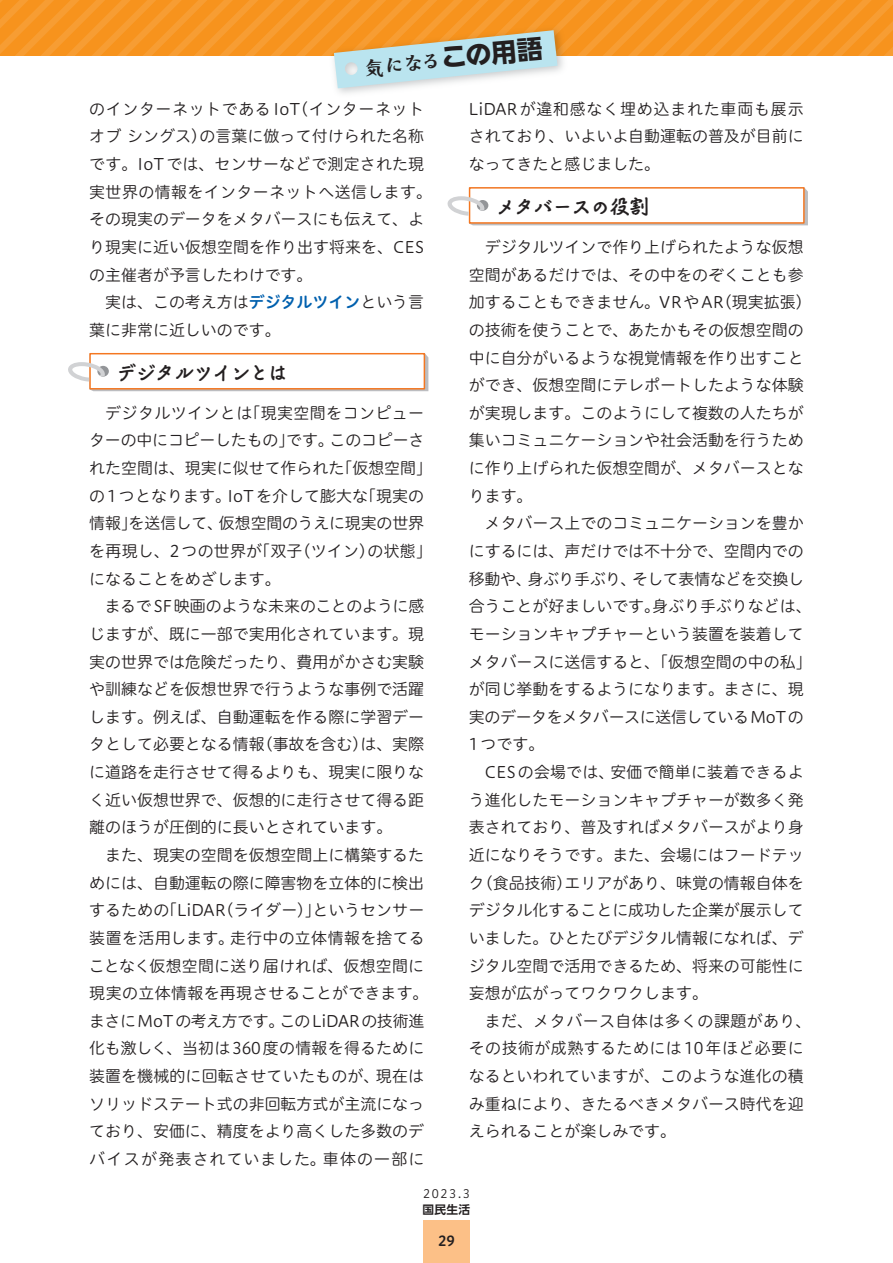
<style>
.page{position:relative;width:893px;height:1263px;background:#fff}
.page>*{position:absolute;margin:0;border:0;box-sizing:border-box;transform-origin:0 0}
.t1{font:700 25.65px "Wanpaku GN Std";color:#231f20}
.t2{font:20.25px "Kafu Marker Std B";letter-spacing:-.065em;color:#231f20}
.t3{font:700 19.95px "Moaria Std";color:#231f20}
.t4{font:15.9px/27.6px "Hiragino UD Sans R Std W3";color:#231f20}
.t5{font:13.8px "Hiragino UD Sans R Std W6";color:#231f20}
.t6{font:11.7px "Hiragino UD Sans R Std W3";color:#231f20}
.t7{font:700 11.7px "UD Shin Go Pro De";color:#231f20}
.s1{font-family:"UD Shin Go Pro"}
.s2{font-family:"Hiragino UD Sans R Std W6";color:#0160ae}
</style>
<div class="page">
<div style="left:423px;top:1220px;width:47px;height:43px;background:#fcc087"></div>
<svg style="left:0;top:0;width:893px;height:94px"></svg>
<svg style="left:68px;top:353px;width:360px;height:38px"></svg>
<svg style="left:447px;top:187px;width:361px;height:38px"></svg>
<h1 class="t1" style="left:440px;top:39px;width:103px;rotate:-5deg">この<span class="s1">用語</span></h1>
<p class="t3" style="left:366px;top:48px;width:77px;rotate:3deg">気になる</p>
<p class="t4" style="left:89px;top:94px;width:344px">のインターネットであるIoT（インターネットオブ シングス）の言葉に倣って付けられた名称です。IoTでは、センサーなどで測定された現実世界の情報をインターネットへ送信します。その現実のデータをメタバースにも伝えて、より現実に近い仮想空間を作り出す将来を、CESの主催者が予言したわけです。</p>
<p class="t4" style="left:89px;top:288px;width:336px;text-indent:16px">実は、この考え方は<span class="s2">デジタルツイン</span>という言葉に非常に近しいのです。</p>
<p class="t2" style="left:116px;top:355px;width:173px">デジタルツインとは</p>
<p class="t4" style="left:89px;top:398px;width:345px;text-indent:16px">デジタルツインとは「現実空間をコンピューターの中にコピーしたもの」です。このコピーされた空間は、現実に似せて作られた「仮想空間」の1つとなります。IoTを介して膨大な「現実の情報」を送信して、仮想空間のうえに現実の世界を再現し、2つの世界が「双子（ツイン）の状態」になることをめざします。</p>
<p class="t4" style="left:89px;top:592px;width:337px;text-align:justify;text-indent:15px">まるでSF映画のような未来のことのように感じますが、既に一部で実用化されています。現実の世界では危険だったり、費用がかさむ実験や訓練などを仮想世界で行うような事例で活躍します。例えば、自動運転を作る際に学習データとして必要となる情報（事故を含む）は、実際に道路を走行させて得るよりも、現実に限りなく近い仮想世界で、仮想的に走行させて得る距離のほうが圧倒的に長いとされています。</p>
<p class="t4" style="left:89px;top:840px;width:341px;text-indent:16px">また、現実の空間を仮想空間上に構築するためには、自動運転の際に障害物を立体的に検出するための「LiDAR（ライダー）」というセンサー装置を活用します。走行中の立体情報を捨てることなく仮想空間に送り届ければ、仮想空間に現実の立体情報を再現させることができます。まさにMoTの考え方です。このLiDARの技術進化も激しく、当初は360度の情報を得るために装置を機械的に回転させていたものが、現在はソリッドステート式の非回転方式が主流になっており、安価に、精度をより高くした多数のデバイスが発表されていました。車体の一部に</p>
<p class="t4" style="left:469px;top:94px;width:337px;text-align:justify">LiDARが違和感なく埋め込まれた車両も展示されており、いよいよ自動運転の普及が目前になってきたと感じました。</p>
<p class="t2" style="left:496px;top:189px;width:155px">メタバースの役割</p>
<p class="t4" style="left:469px;top:232px;width:344px;text-indent:16px">デジタルツインで作り上げられたような仮想空間があるだけでは、その中をのぞくことも参加することもできません。VRやAR（現実拡張）の技術を使うことで、あたかもその仮想空間の中に自分がいるような視覚情報を作り出すことができ、仮想空間にテレポートしたような体験が実現します。このようにして複数の人たちが集いコミュニケーションや社会活動を行うために作り上げられた仮想空間が、メタバースとなります。</p>
<p class="t4" style="left:469px;top:509px;width:344px;text-indent:16px">メタバース上でのコミュニケーションを豊かにするには、声だけでは不十分で、空間内での移動や、身ぶり手ぶり、そして表情などを交換し合うことが好ましいです。身ぶり手ぶりなどは、モーションキャプチャーという装置を装着してメタバースに送信すると、「仮想空間の中の私」が同じ挙動をするようになります。まさに、現実のデータをメタバースに送信しているMoTの<br>1つです。</p>
<p class="t4" style="left:469px;top:757px;width:336px;text-align:justify;text-indent:16px">CESの会場では、安価で簡単に装着できるよう進化したモーションキャプチャーが数多く発表されており、普及すればメタバースがより身近になりそうです。また、会場にはフードテック（食品技術）エリアがあり、味覚の情報自体をデジタル化することに成功した企業が展示していました。ひとたびデジタル情報になれば、デジタル空間で活用できるため、将来の可能性に妄想が広がってワクワクします。</p>
<p class="t4" style="left:469px;top:1006px;width:344px;text-indent:16px">まだ、メタバース自体は多くの課題があり、その技術が成熟するためには10年ほど必要になるといわれていますが、このような進化の積み重ねにより、きたるべきメタバース時代を迎えられることが楽しみです。</p>
<p class="t6" style="left:423px;top:1185px;width:48px">2023.3</p>
<p class="t7" style="left:423px;top:1200px;width:49px">国民生活</p>
<p class="t5" style="left:438px;top:1231px;width:18px">29</p>
</div>
